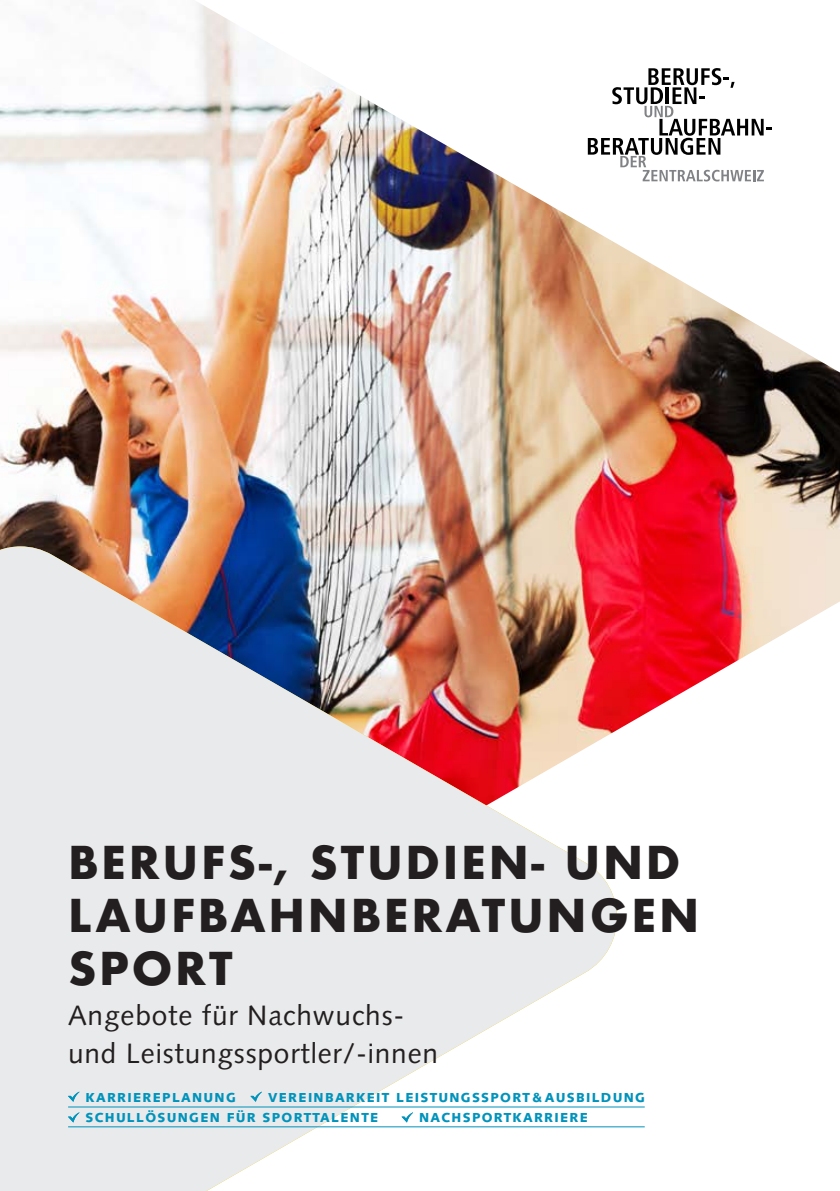
<style>
.page{position:relative;width:840px;height:1191px;background:#fff}
.page>*{position:absolute;margin:0;border:0;box-sizing:border-box;transform-origin:0 0}
.t1{font:700 44px/52.8px "Futura";letter-spacing:.06em;color:#231f20}
.t2{font:28px/38px "Syntax LT Pro";letter-spacing:.03em;color:#231f20}
.t3{font:900 13px "Syntax LT Pro";letter-spacing:.1em;color:#0093bc}
</style>
<div class="page">
<img style="left:0;top:3px;width:839px;height:722px">
<svg style="left:0;top:546px;width:619px;height:645px;fill:#e9eaeb"></svg>
<svg style="left:587px;top:68px;width:184px;height:113px"></svg>
<svg style="left:68px;top:1091px;width:11px;height:10px"></svg>
<svg style="left:250px;top:1091px;width:12px;height:10px"></svg>
<hr style="left:68px;top:1106px;width:576px;height:1px;background:#0093bc">
<svg style="left:68px;top:1112px;width:11px;height:10px"></svg>
<svg style="left:401px;top:1112px;width:12px;height:10px"></svg>
<hr style="left:68px;top:1126px;width:576px;height:1px;background:#0093bc">
<h1 class="t1" style="left:68px;top:836px;width:632px">BERUFS-, STUDIEN- UND<br>LAUFBAHNBERATUNGEN<br>SPORT</h1>
<h2 class="t2" style="left:68px;top:996px;width:371px">Angebote für Nachwuchs&shy;und Leistungssportler/-innen</h2>
<p class="t3" style="left:86px;top:1089px;width:152px">KARRIEREPLANUNG</p>
<p class="t3" style="left:268px;top:1089px;width:378px">VEREINBARKEIT LEISTUNGSSPORT&amp;AUSBILDUNG</p>
<p class="t3" style="left:86px;top:1110px;width:294px">SCHULLÖSUNGEN FÜR SPORTTALENTE</p>
<p class="t3" style="left:419px;top:1110px;width:170px">NACHSPORTKARRIERE</p>
</div>
